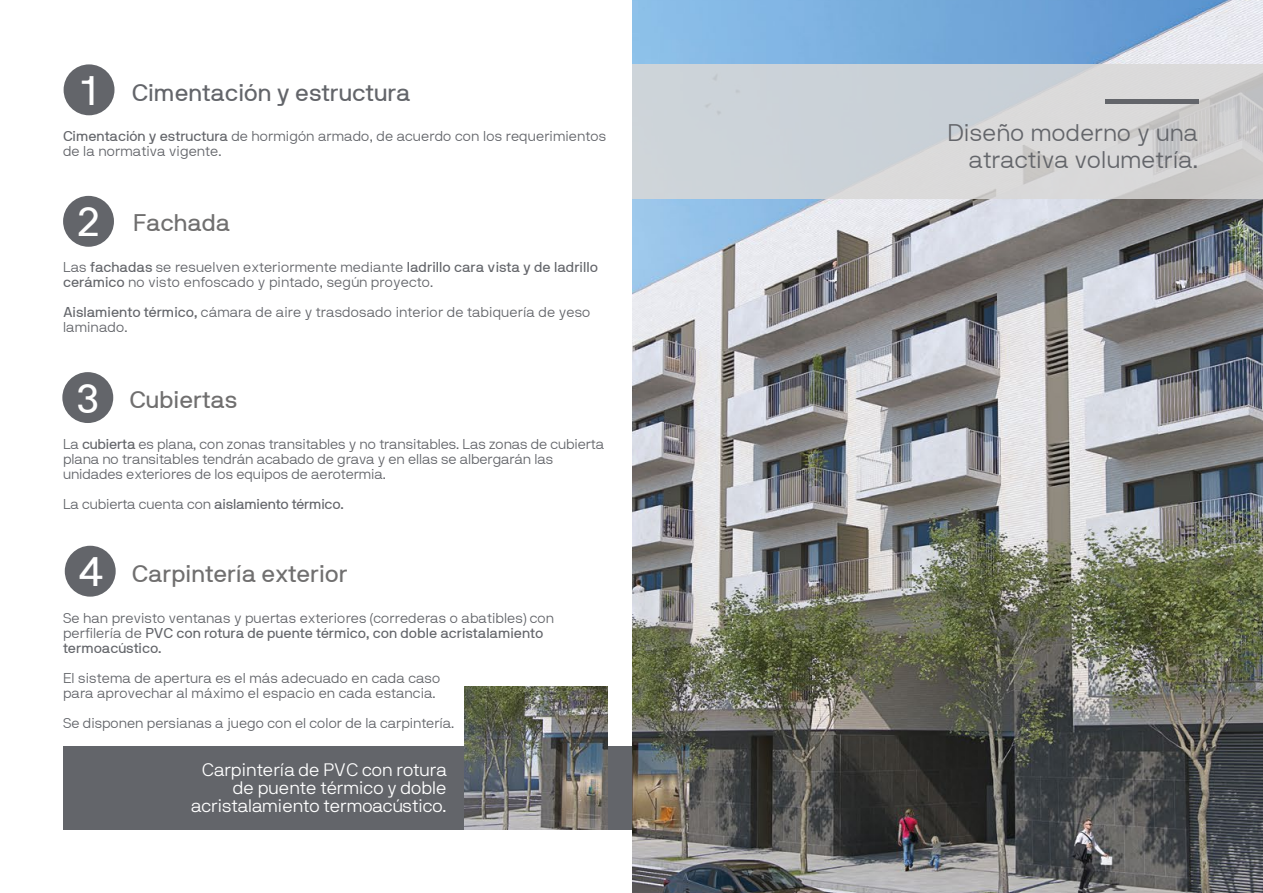
<style>
.page{position:relative;width:1263px;height:893px;background:#fff}
.page>*{position:absolute;margin:0;border:0;box-sizing:border-box;transform-origin:0 0}
.t1{font:41.1px "NB International Regular Webfont";color:#fff}
.t2{font:24px "NB International Regular Webfont";color:#706f6f}
.t3{font:24px/27px "NB International Light Webfont";color:#63656a;text-align:right}
.t4{font:24px "NB International Regular Webfont";color:#63656a}
.t5{font:300 18px/18px "NB International Pro";color:#fff;text-align:right}
.t6{font:14.25px/15px "NB International Light Webfont";color:#63656a}
.t7{font:14.25px/15px "NB International Regular Webfont";color:#63656a}
.s1{font-family:"NB International Regular Webfont"}
.s2{font-size:41.1px;color:#fff}
.s3{font-family:"NB International Light Webfont"}
</style>
<div class="page">
<div style="left:63px;top:747px;width:570px;height:83px;background:#63656a"></div>
<div style="left:63px;top:196px;width:51px;height:51px;background:#63656a;border-radius:50%"></div>
<div style="left:62px;top:372px;width:51px;height:51px;background:#63656a;border-radius:50%"></div>
<div style="left:65px;top:546px;width:51px;height:51px;background:#63656a;border-radius:50%"></div>
<div style="left:64px;top:64px;width:50px;height:51px;background:#63656a;border-radius:50%"></div>
<img style="left:632px;top:0;width:631px;height:893px">
<svg style="left:632px;top:64px;width:631px;height:134px;fill:#cdd3d9"></svg>
<div style="left:1106px;top:99px;width:92px;height:5px;background:#63656a"></div>
<img style="left:464px;top:686px;width:143px;height:143px">
<h1 class="t1" style="left:82px;top:67px;width:17px">1</h1>
<p class="t6" style="left:63px;top:128px;width:545px"><span class="s1">Cimentación y estructura</span> de hormigón armado, de acuerdo con los requerimientos de la normativa vigente.</p>
<h2 class="t4" style="left:132px;top:79px;width:280px">Cimentación y estructura</h2>
<h2 class="t2" style="left:78px;top:209px;width:154px"><span class="s2">2</span> Fachada</h2>
<p class="t7" style="left:63px;top:259px;width:537px"><span class="s3">Las</span> fachadas <span class="s3">se resuelven exteriormente mediante</span> ladrillo cara vista y de ladrillo</p>
<p class="t6" style="left:63px;top:267px;width:529px;line-height:30px"><span class="s1">cerámico</span> no visto enfoscado y pintado, según proyecto.<br><span class="s1">Aislamiento térmico,</span> cámara de aire y trasdosado interior de tabiquería de yeso</p>
<p class="t6" style="left:63px;top:319px;width:66px">laminado.</p>
<h2 class="t2" style="left:77px;top:386px;width:162px"><span class="s2">3</span> Cubiertas</h2>
<p class="t6" style="left:63px;top:436px;width:543px">La <span class="s1">cubierta</span> es plana, con zonas transitables y no transitables. Las zonas de cubierta plana no transitables tendrán acabado de grava y en ellas se albergarán las unidades exteriores de los equipos de aerotermia.</p>
<p class="t6" style="left:63px;top:496px;width:282px">La cubierta cuenta con <span class="s1">aislamiento térmico.</span></p>
<h2 class="t2" style="left:78px;top:561px;width:271px"><span class="s2">4</span> Carpintería exterior</h2>
<p class="t6" style="left:63px;top:610px;width:493px">Se han previsto ventanas y puertas exteriores (correderas o abatibles) con</p>
<p class="t7" style="left:63px;top:625px;width:482px"><span class="s3">perfilería de</span> PVC con rotura de puente térmico, con doble acristalamiento termoacústico.</p>
<p class="t6" style="left:63px;top:670px;width:379px">El sistema de apertura es el más adecuado en cada caso para aprovechar al máximo el espacio en cada estancia.</p>
<p class="t6" style="left:63px;top:715px;width:393px">Se disponen persianas a juego con el color de la carpintería.</p>
<p class="t5" style="left:191px;top:760px;width:257px">Carpintería de PVC con rotura de puente térmico y doble acristalamiento termoacústico.</p>
<h2 class="t3" style="left:947px;top:119px;width:252px">Diseño moderno y una atractiva volumetría.</h2>
</div>
